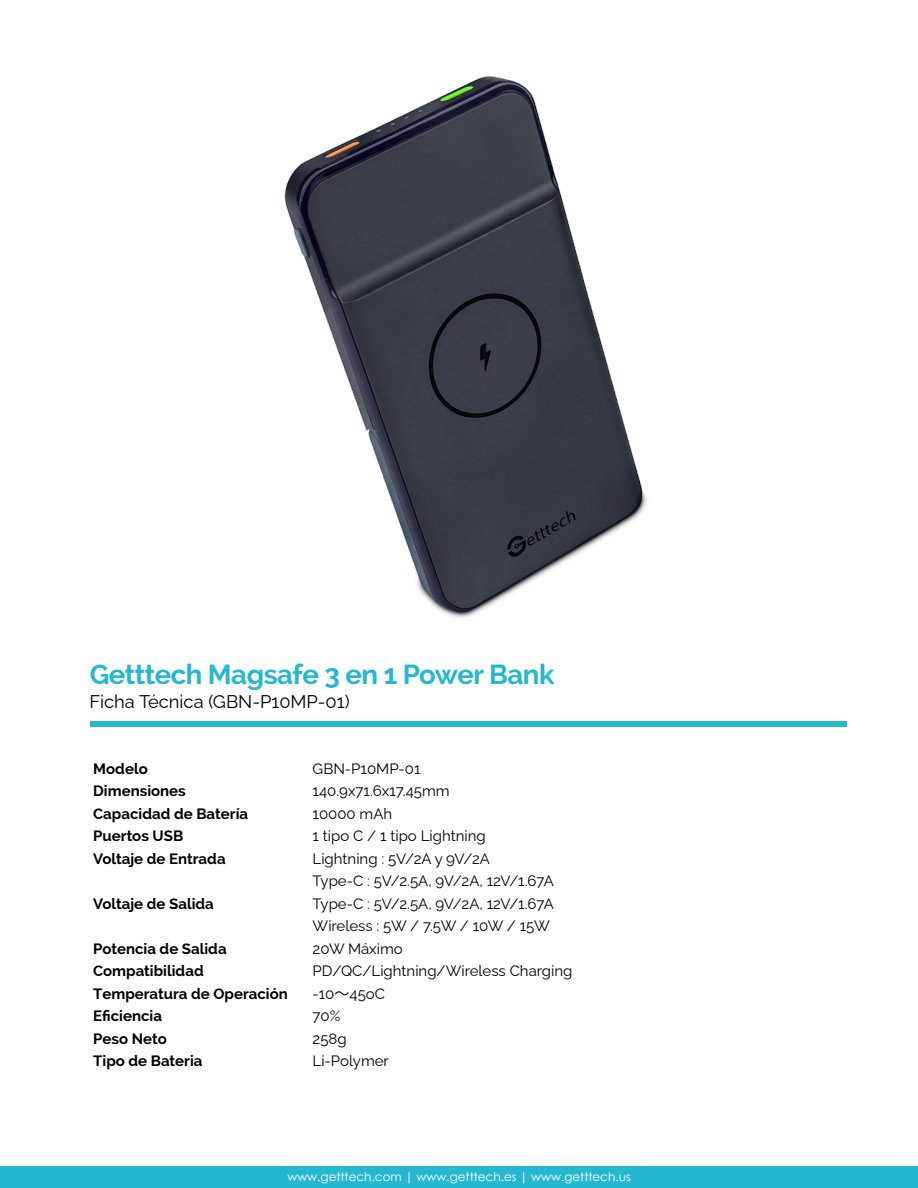
<style>
.page{position:relative;width:918px;height:1188px;background:#fff}
.page>*{position:absolute;margin:0;border:0;box-sizing:border-box;transform-origin:0 0}
.t1{font:700 27.6px "Raleway";letter-spacing:-.02em;color:#26b8d1}
.t2{font:18.3px "Raleway";color:#000}
.t3{font:15px/22.5px "Raleway";color:#000}
.t4{font:700 15px/22.5px "Raleway";color:#000}
.t5{font:12px "Century Gothic";color:#fff}
.s1{font-family:"Koz Go Pr 6 N"}
</style>
<div class="page">
<div style="left:0;top:1167px;width:918px;height:21px;background:#26b8d1"></div>
<img style="left:284px;top:76px;width:363px;height:542px">
<div style="left:90px;top:721px;width:757px;height:6px;background:#26b8d1"></div>
<h1 class="t1" style="left:90px;top:658px;width:466px">Getttech Magsafe 3 en 1 Power Bank</h1>
<p class="t2" style="left:89px;top:687px;width:262px">Ficha Técnica (GBN-P10MP-01)</p>
<p class="t4" style="left:93px;top:757px;width:156px">Modelo<br>Dimensiones<br>Capacidad de Batería<br>Puertos USB<br>Voltaje de Entrada</p>
<p class="t4" style="left:93px;top:892px;width:122px">Voltaje de Salida</p>
<p class="t4" style="left:93px;top:937px;width:196px">Potencia de Salida<br>Compatibilidad<br>Temperatura de Operación<br>Eficiencia<br>Peso Neto<br>Tipo de Bateria</p>
<p class="t3" style="left:313px;top:756px;width:261px">GBN-P10MP-01<br>140.9x71.6x17.45mm<br>10000 mAh<br>1 tipo C / 1 tipo Lightning<br>Lightning : 5V/2A y 9V/2A<br>Type-C : 5V/2.5A, 9V/2A, 12V/1.67A<br>Type-C : 5V/2.5A, 9V/2A, 12V/1.67A<br>Wireless : 5W / 7.5W / 10W / 15W<br>20W Máximo<br>PD/QC/Lightning/Wireless Charging -10<span class="s1">～</span>45oC<br>70%<br>258g<br>Li-Polymer</p>
<p class="t5" style="left:287px;top:1168px;width:345px">www.getttech.com | www.getttech.es | www.getttech.us</p>
</div>
